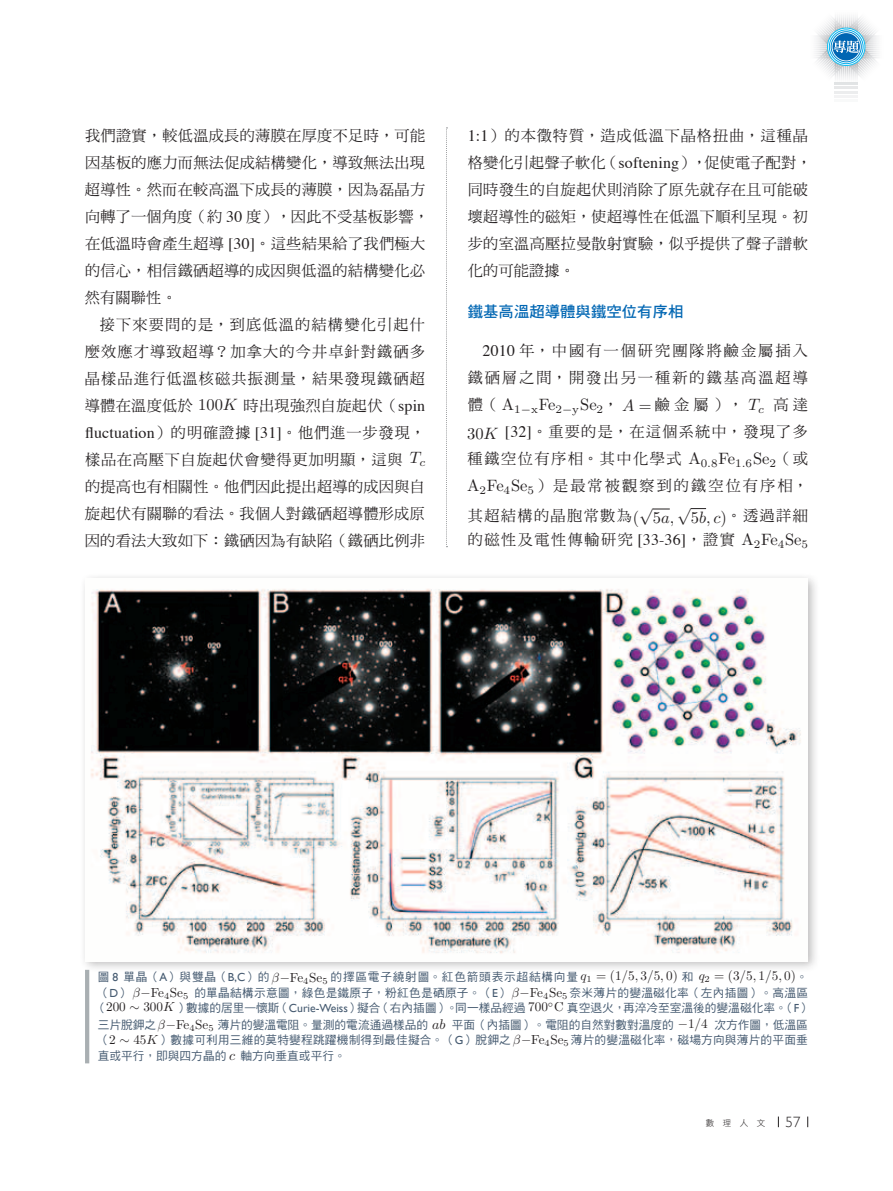
<style>
.page{position:relative;width:893px;height:1191px;background:#fff}
.page>*{position:absolute;margin:0;border:0;box-sizing:border-box;transform-origin:0 0}
.t1{font:16.5px "CMMI10";color:#231f20}
.t2{font:16.5px "CMSY10";color:#231f20}
.t3{font:15.9px "Times";letter-spacing:.01em;color:#231f20}
.t4{font:15.45px "DF Hei Std W7";color:#0166b3}
.t5{font:15.15px/27px "DF Ming Std W5";letter-spacing:.02em;color:#231f20;text-align:justify}
.t6{font:15.15px "DF Ming Std W5";letter-spacing:.07em;color:#231f20}
.t7{font:15.15px/24.2px "DF Ming Std W5";letter-spacing:.1em;color:#231f20;text-align:right}
.t8{font:15.15px "DF Ming Std W5";letter-spacing:.075em;color:#231f20}
.t9{font:15.15px "DF Ming Std W5";letter-spacing:.09em;color:#231f20}
.t10{font:300 14.85px "Gill Sans";color:#231f20}
.t11{font:11.7px/15.8px "DF Hei Std W5";letter-spacing:.015em;color:#465b71}
.t12{font:8.55px "DF Hei Std W3";color:#231f20}
.s1{font-family:"Times";font-size:15.9px}
.s2{font-family:"CMR10";font-size:16.5px}
.s3{font-family:"CMMI10";font-size:16.5px}
.s4{font-family:"DF Ming Std W5";font-size:15.15px}
.s5{font-family:"CMMI7";font-size:11.55px}
.s6{font-family:"CMR10"}
.s7{font-family:"Gill Sans"}
.s8{font-family:"CMMI10";font-size:13.2px;color:#231f20}
.s9{font-family:"CMSY10";font-size:13.2px;color:#231f20}
.s10{font-family:"CMR10";font-size:13.2px;color:#231f20}
.s11{font-family:"CMR7";font-size:9.15px;color:#231f20}
.s12{font-family:"CMMI10";font-size:13.95px;color:#231f20}
</style>
<div class="page">
<svg style="left:446px;top:128px;width:1px;height:419px"></svg>
<svg style="left:653px;top:508px;width:17px;height:1px"></svg>
<svg style="left:691px;top:508px;width:15px;height:1px"></svg>
<div style="left:79px;top:573px;width:741px;height:400px;background:#231f20;opacity:.3"></div>
<img style="left:85px;top:578px;width:723px;height:383px">
<hr style="left:85px;top:969px;width:4px;height:94px;background:#a9afb2">
<hr style="left:834px;top:82px;width:24px;height:3px;background:#c5cacc">
<hr style="left:834px;top:87px;width:24px;height:2px;background:#cfd2d4">
<hr style="left:834px;top:91px;width:24px;height:2px;background:#dadcde">
<hr style="left:834px;top:95px;width:24px;height:2px;background:#e7e8e9">
<hr style="left:834px;top:99px;width:24px;height:3px;background:#f1f3f3">
<svg style="left:816px;top:16px;width:62px;height:68px"></svg>
<p class="t5" style="left:85px;top:121px;width:342px">我們證實，較低溫成長的薄膜在厚度不足時，可能</p>
<p class="t5" style="left:85px;top:148px;width:342px">因基板的應力而無法促成結構變化，導致無法出現</p>
<p class="t5" style="left:85px;top:175px;width:342px">超導性。然而在較高溫下成長的薄膜，因為磊晶方</p>
<p class="t5" style="left:85px;top:202px;width:345px">向轉了一個角度（約 <span class="s1">30</span> 度），因此不受基板影響，</p>
<p class="t5" style="left:85px;top:229px;width:342px">在低溫時會產生超導 <span class="s1">[30]</span>。這些結果給了我們極大</p>
<p class="t5" style="left:85px;top:256px;width:342px">的信心，相信鐵硒超導的成因與低溫的結構變化必</p>
<p class="t5" style="left:85px;top:283px;width:93px">然有關聯性。</p>
<p class="t8" style="left:100px;top:316px;width:327px">接下來要問的是，到底低溫的結構變化引起什</p>
<p class="t6" style="left:85px;top:343px;width:342px">麼效應才導致超導？加拿大的今井卓針對鐵硒多</p>
<p class="t6" style="left:85px;top:370px;width:342px">晶樣品進行低溫核磁共振測量，結果發現鐵硒超</p>
<p class="t5" style="left:85px;top:391px;width:342px">導體在溫度低於 <span class="s2">100</span><span class="s3">K</span> 時出現強烈自旋起伏（<span class="s1">spin</span></p>
<p class="t3" style="left:85px;top:417px;width:342px">fluctuation<span class="s4">）的明確證據</span> [31]<span class="s4">。他們進一步發現，</span></p>
<p class="t5" style="left:85px;top:445px;width:342px">樣品在高壓下自旋起伏會變得更加明顯，這與 <span class="s3">T</span><span class="s5">c</span>的提高也有相關性。他們因此提出超導的成因與自旋起伏有關聯的看法。我個人對鐵硒超導體形成原因的看法大致如下：鐵硒因為有缺陷（鐵硒比例非</p>
<p class="t5" style="left:468px;top:121px;width:346px;text-align:left"><span class="s1">1:1</span>）的本徵特質，造成低溫下晶格扭曲，這種晶格變化引起聲子軟化（<span class="s1">softening</span>），促使電子配對，同時發生的自旋起伏則消除了原先就存在且可能破壞超導性的磁矩，使超導性在低溫下順利呈現。初步的室溫高壓拉曼散射實驗，似乎提供了聲子譜軟化的可能證據。</p>
<p class="t4" style="left:468px;top:303px;width:217px">鐵基高溫超導體與鐵空位有序相</p>
<p class="t5" style="left:467px;top:337px;width:342px;text-indent:15px"><span class="s1">2010</span> 年，中國有一個研究團隊將鹼金屬插入鐵硒層之間，開發出另一種新的鐵基高溫超導體（ <span class="s2">A</span><sub>1</sub><sub>−</sub><sub>x</sub><span class="s2">Fe</span><sub>2</sub><sub>−</sub><sub>y</sub><span class="s2">Se</span><sub>2</sub>， <span class="s3">A</span> <span class="s2">=</span> 鹼金屬）， <span class="s3">T</span><sub>c</sub> 高達<span class="s2">30</span><span class="s3">K</span> <span class="s1">[32]</span>。重要的是，在這個系統中，發現了多種鐵空位有序相。其中化學式 <span class="s2">A</span><sub>0</sub><sub>.</sub><sub>8</sub><span class="s2">Fe</span><sub>1</sub><sub>.</sub><sub>6</sub><span class="s2">Se</span><sub>2</sub>（或<span class="s2">A</span><sub>2</sub><span class="s2">Fe</span><sub>4</sub><span class="s2">Se</span><sub>5</sub>）是最常被觀察到的鐵空位有序相，</p>
<p class="t9" style="left:468px;top:507px;width:173px">其超結構的晶胞常數為<span class="s2">(</span></p>
<p class="t2" style="left:639px;top:494px;width:15px">p</p>
<p class="t1" style="left:653px;top:510px;width:23px"><span class="s6">5</span>a,</p>
<p class="t2" style="left:677px;top:493px;width:15px">p</p>
<p class="t7" style="left:468px;top:503px;width:342px"><span class="s2">5</span><span class="s3">b,c</span><span class="s2">)</span>。透過詳細<br>的磁性及電性傳輸研究 <span class="s1">[33-36]</span>，證實 <span class="s2">A</span><sub>2</sub><span class="s2">Fe</span><sub>4</sub><span class="s2">Se</span><sub>5</sub></p>
<p class="t11" style="left:98px;top:969px;width:712px">圖 <span class="s7">8</span> 單晶（<span class="s7">A</span>）與雙晶（<span class="s7">B,C</span>）的 <span class="s8">β</span><span class="s9">−</span><span class="s10">Fe</span><sub>4</sub><span class="s10">Se</span><sub>5</sub> 的擇區電子繞射圖。紅色箭頭表示超結構向量 <span class="s8">q</span><span class="s11">1</span> <span class="s10">= (1</span><span class="s8">/</span><span class="s10">5</span><span class="s8">,</span><span class="s10">3</span><span class="s8">/</span><span class="s10">5</span><span class="s8">,</span><span class="s10">0)</span> 和 <span class="s8">q</span><span class="s11">2</span> <span class="s10">= (3</span><span class="s8">/</span><span class="s10">5</span><span class="s8">,</span><span class="s10">1</span><span class="s8">/</span><span class="s10">5</span><span class="s8">,</span><span class="s10">0)</span>。（<span class="s7">D</span>） <span class="s8">β</span><span class="s9">−</span><span class="s10">Fe</span><sub>4</sub><span class="s10">Se</span><sub>5</sub> 的單晶結構示意圖，綠色是鐵原子，粉紅色是硒原子。（<span class="s7">E</span>）<span class="s8">β</span><span class="s9">−</span><span class="s10">Fe</span><sub>4</sub><span class="s10">Se</span><sub>5</sub> 奈米薄片的變溫磁化率（左內插圖）。高溫區</p>
<p class="t11" style="left:95px;top:998px;width:717px;line-height:17.5px">（<span class="s10">200</span> <span class="s9">⇠</span> <span class="s10">300</span><span class="s8">K</span> ）數據的居里—懷斯（<span class="s7">Curie-Weiss</span>）擬合（右內插圖）。同一樣品經過 <span class="s10">700</span><sup>◦</sup><span class="s10">C</span> 真空退火，再淬冷至室溫後的變溫磁化率。（<span class="s7">F</span>）三片脫鉀之<span class="s8">β</span><span class="s9">−</span><span class="s10">Fe</span><sub>4</sub><span class="s10">Se</span><sub>5</sub> 薄片的變溫電阻。量測的電流通過樣品的 <span class="s12">ab</span> 平面（內插圖）。電阻的自然對數對溫度的 <span class="s9">−</span><span class="s10">1</span><span class="s8">/</span><span class="s10">4</span> 次方作圖，低溫區</p>
<p class="t11" style="left:98px;top:1032px;width:712px">（<span class="s10">2</span> <span class="s9">⇠</span> <span class="s10">45</span><span class="s8">K</span>）數據可利用三維的莫特變程跳躍機制得到最佳擬合。（<span class="s7">G</span>）脫鉀之 <span class="s8">β</span><span class="s9">−</span><span class="s10">Fe</span><sub>4</sub><span class="s10">Se</span><sub>5</sub> 薄片的變溫磁化率，磁場方向與薄片的平面垂直或平行，即與四方晶的 <span class="s12">c</span> 軸方向垂直或平行。</p>
<p class="t12" style="left:706px;top:1118px;width:61px">數　理　人　文</p>
<p class="t10" style="left:786px;top:1113px;width:16px">57</p>
</div>
